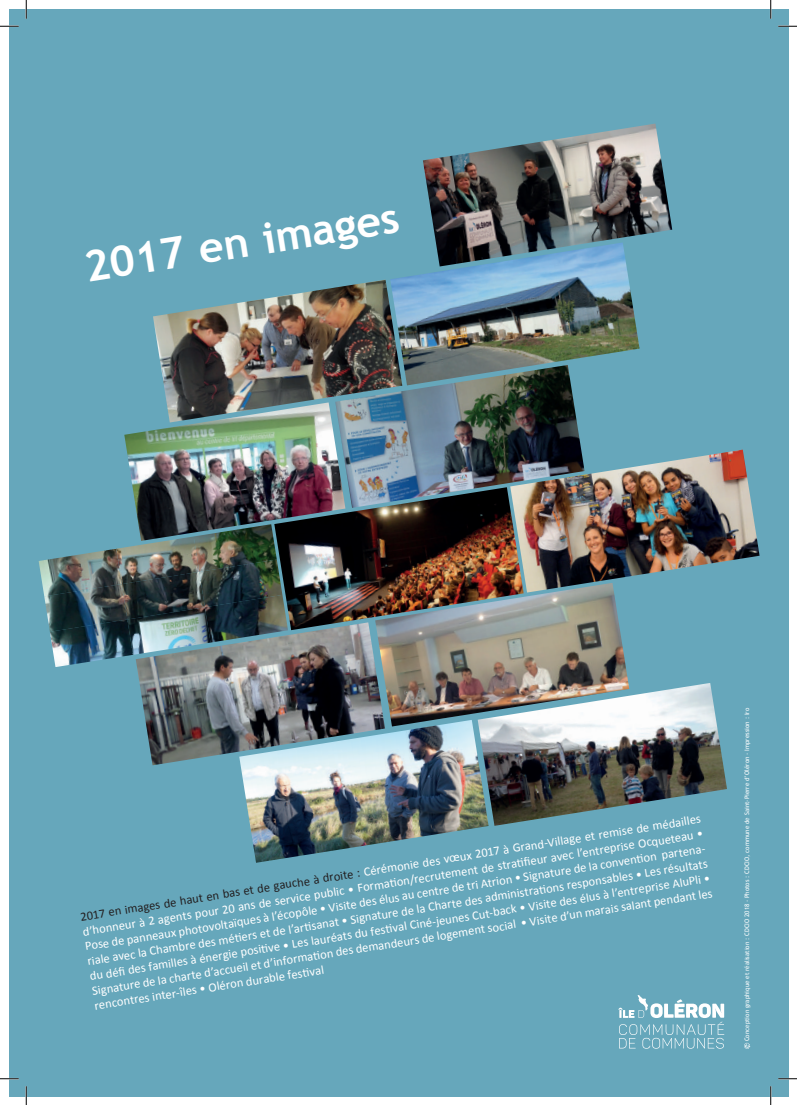
<style>
.page{position:relative;width:797px;height:1105px;background:#fff}
.page>*{position:absolute;margin:0;border:0;box-sizing:border-box;transform-origin:0 0}
.t1{font:700 43.12px "Trebuchet MS";color:#fff}
.t2{font:12.5px/15px "Calibri";color:#fff}
.t3{font:6.12px "Trebuchet MS";color:#fff}
.s1{color:#231f20}
</style>
<div class="page">
<div style="left:9px;top:9px;width:779px;height:1087px;background:#66a7bb"></div>
<svg style="left:744px;top:1043px;width:6px;height:6px"></svg>
<img style="left:385px;top:592px;width:244px;height:128px">
<img style="left:136px;top:630px;width:249px;height:135px">
<img style="left:277px;top:508px;width:246px;height:122px">
<img style="left:39px;top:549px;width:77px;height:45px">
<img style="left:116px;top:541px;width:78px;height:43px">
<img style="left:194px;top:541px;width:83px;height:31px">
<img style="left:44px;top:584px;width:78px;height:48px">
<img style="left:122px;top:572px;width:77px;height:47px">
<img style="left:199px;top:559px;width:83px;height:48px">
<img style="left:50px;top:619px;width:82px;height:48px">
<img style="left:127px;top:607px;width:83px;height:48px">
<img style="left:205px;top:595px;width:83px;height:48px">
<img style="left:153px;top:280px;width:237px;height:122px">
<img style="left:477px;top:683px;width:250px;height:143px">
<img style="left:390px;top:266px;width:249px;height:99px">
<img style="left:510px;top:450px;width:249px;height:142px">
<img style="left:124px;top:402px;width:221px;height:139px">
<img style="left:335px;top:365px;width:249px;height:143px">
<svg style="left:618px;top:995px;width:106px;height:54px"></svg>
<img style="left:423px;top:124px;width:249px;height:142px">
<img style="left:239px;top:720px;width:249px;height:143px">
<svg style="left:0;top:25px;width:19px;height:2px"></svg>
<svg style="left:778px;top:25px;width:19px;height:2px"></svg>
<svg style="left:0;top:1078px;width:19px;height:1px"></svg>
<svg style="left:778px;top:1078px;width:19px;height:1px"></svg>
<svg style="left:25px;top:0;width:2px;height:19px"></svg>
<svg style="left:25px;top:1086px;width:2px;height:19px"></svg>
<svg style="left:770px;top:0;width:1px;height:19px"></svg>
<svg style="left:770px;top:1086px;width:1px;height:19px"></svg>
<h1 class="t1" style="left:81px;top:240px;width:319px;rotate:-9deg">2017 en images</h1>
<p class="t2" style="left:79px;top:909px;width:638px;rotate:-9deg"><span class="s1">2017 en images de haut en bas et de gauche à droite :</span> Cérémonie des vœux 2017 à Grand-Village et remise de médailles d’honneur à 2 agents pour 20 ans de service public • Formati on/recrutement de strati fi eur avec l’entreprise Ocqueteau • Pose de panneaux photovoltaïques à l’écopôle • Visite des élus au centre de tri Atrion • Signature de la conventi on partena&shy;riale avec la Chambre des méti ers et de l’arti sanat • Signature de la Charte des administrati ons responsables • Les résultats du défi des familles à énergie positi ve • Les lauréats du festi val Ciné-jeunes Cut-back • Visite des élus à l’entreprise AluPli • Signature de la charte d’accueil et d’informati on des demandeurs de logement social • Visite d’un marais salant pendant les rencontres inter-îles • Oléron durable festi val</p>
<p class="t3" style="left:743px;top:1041px;width:335px;rotate:-90deg">Conception graphique et réalisation : CDCIO 2018 - Photos : CDCIO, commune de Saint-Pierre d’Oléron - Impression : Iro</p>
</div>
